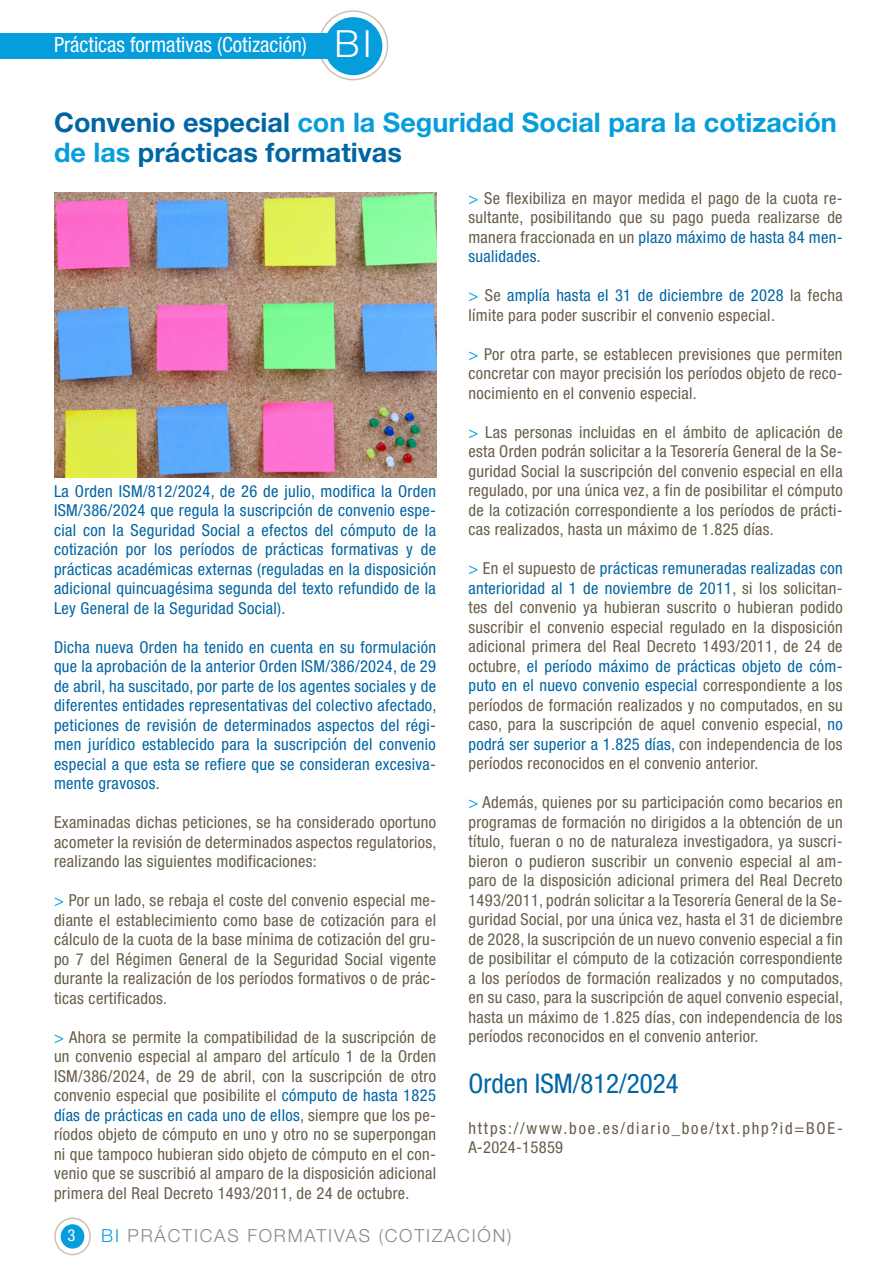
<style>
.page{position:relative;width:893px;height:1263px;background:#fff}
.page>*{position:absolute;margin:0;border:0;box-sizing:border-box;transform-origin:0 0}
.t1{font:300 37.5px "Helvetica Neue LT Std";color:#fff}
.t2{font:700 27px/30px "Helvetica Neue LT Std";color:#069ddc}
.t3{font:condensed 27px "Helvetica Neue LT Std";color:#0065a4}
.t4{font:condensed 21px "Helvetica Neue LT Std";color:#fff}
.t5{font:300 18px "Helvetica Neue LT Std";letter-spacing:.1em;color:#8e8885}
.t6{font:condensed 16.5px/19.5px "Helvetica Neue LT Std";letter-spacing:.02em;color:#685d49;text-align:justify}
.t7{font:condensed 16.5px/19.5px "Helvetica Neue LT Std";letter-spacing:.02em;color:#0065a4;text-align:justify}
.t8{font:condensed 16.5px/19.5px "Helvetica Neue LT Std";letter-spacing:.11em;color:#685d49}
.t9{font:condensed 16.5px "Helvetica Neue LT Std";color:#fff}
.s1{color:#0065a4}
.s2{color:#069ddc}
</style>
<div class="page">
<svg style="left:55px;top:1218px;width:35px;height:36px"></svg>
<div style="left:54px;top:1217px;width:37px;height:38px;border:2px solid #cbc2b7;border-radius:50%"></div>
<div style="left:61px;top:1225px;width:23px;height:23px;background:#069ddc;border-radius:50%"></div>
<div style="left:61px;top:1224px;width:23px;height:24px;border:2px solid #069ddc;border-radius:50%"></div>
<svg style="left:319px;top:11px;width:68px;height:69px"></svg>
<div style="left:318px;top:10px;width:70px;height:70px;border:2px solid #cbc2b7;border-radius:50%"></div>
<div style="left:325px;top:18px;width:57px;height:56px;background:#069ddc;border-radius:50%"></div>
<div style="left:324px;top:17px;width:58px;height:58px;border:2px solid #069ddc;border-radius:50%"></div>
<div style="left:0;top:33px;width:331px;height:26px;background:#069ddc"></div>
<img style="left:54px;top:192px;width:382px;height:285px">
<p class="t4" style="left:54px;top:32px;width:254px">Prácticas formativas (Cotización)</p>
<p class="t1" style="left:334px;top:21px;width:39px">BI</p>
<p class="t2" style="left:54px;top:107px;width:784px"><span class="s1">Convenio especial</span> con la Seguridad Social para la cotización de las <span class="s1">prácticas formativas</span></p>
<p class="t6" style="left:468px;top:188px;width:376px"><span class="s2">&gt;</span> Se flexibiliza en mayor medida el pago de la cuota re&shy;sultante, posibilitando que su pago pueda realizarse de manera fraccionada en un <span class="s1">plazo máximo de hasta 84 men&shy;sualidades.</span></p>
<p class="t6" style="left:468px;top:286px;width:376px"><span class="s2">&gt;</span> Se <span class="s1">amplía hasta el 31 de diciembre de 2028</span> la fecha límite para poder suscribir el convenio especial.</p>
<p class="t6" style="left:468px;top:344px;width:376px"><span class="s2">&gt;</span> Por otra parte, se establecen previsiones que permiten concretar con mayor precisión los períodos objeto de reco&shy;nocimiento en el convenio especial.</p>
<p class="t6" style="left:468px;top:422px;width:376px"><span class="s2">&gt;</span> Las personas incluidas en el ámbito de aplicación de esta Orden podrán solicitar a la Tesorería General de la Se&shy;guridad Social la suscripción del convenio especial en ella regulado, por una única vez, a fin de posibilitar el cómputo de la cotización correspondiente a los períodos de prácti&shy;cas realizados, hasta un máximo de 1.825 días.</p>
<p class="t6" style="left:468px;top:559px;width:376px"><span class="s2">&gt;</span> En el supuesto de <span class="s1">prácticas remuneradas realizadas con anterioridad al 1 de noviembre de 2011</span>, si los solicitan&shy;tes del convenio ya hubieran suscrito o hubieran podido suscribir el convenio especial regulado en la disposición adicional primera del Real Decreto 1493/2011, de 24 de octubre, <span class="s1">el período máximo de prácticas objeto de cóm&shy;puto en el nuevo convenio especial</span> correspondiente a los períodos de formación realizados y no computados, en su caso, para la suscripción de aquel convenio especial, <span class="s1">no podrá ser superior a 1.825 días,</span> con independencia de los períodos reconocidos en el convenio anterior.</p>
<p class="t6" style="left:468px;top:793px;width:376px"><span class="s2">&gt;</span> Además, quienes por su participación como becarios en programas de formación no dirigidos a la obtención de un título, fueran o no de naturaleza investigadora, ya suscri&shy;bieron o pudieron suscribir un convenio especial al am&shy;paro de la disposición adicional primera del Real Decreto 1493/2011, podrán solicitar a la Tesorería General de la Se&shy;guridad Social, por una única vez, hasta el 31 de diciembre de 2028, la suscripción de un nuevo convenio especial a fin de posibilitar el cómputo de la cotización correspondiente a los períodos de formación realizados y no computados, en su caso, para la suscripción de aquel convenio especial, hasta un máximo de 1.825 días, con independencia de los períodos reconocidos en el convenio anterior.</p>
<p class="t3" style="left:468px;top:1068px;width:212px">Orden ISM/812/2024</p>
<p class="t8" style="left:468px;top:1118px;width:376px">https://www.boe.es/diario_boe/txt.php?id=BOE-<br>A-2024-15859</p>
<p class="t7" style="left:54px;top:481px;width:383px">La Orden ISM/812/2024, de 26 de julio, modifica la Orden ISM/386/2024 que regula la suscripción de convenio espe&shy;cial con la Seguridad Social a efectos del cómputo de la cotización por los períodos de prácticas formativas y de prácticas académicas externas (reguladas en la disposición adicional quincuagésima segunda del texto refundido de la Ley General de la Seguridad Social).</p>
<p class="t7" style="left:54px;top:637px;width:384px">Dicha nueva Orden ha tenido en cuenta en su formulación que la aprobación de la anterior Orden ISM/386/2024, de 29 de abril, ha suscitado, por parte de los agentes sociales y de diferentes entidades representativas del colectivo afectado, peticiones de revisión de determinados aspectos del régi&shy;men jurídico establecido para la suscripción del convenio especial a que esta se refiere que se consideran excesiva&shy;mente gravosos.</p>
<p class="t6" style="left:54px;top:812px;width:384px">Examinadas dichas peticiones, se ha considerado oportuno acometer la revisión de determinados aspectos regulatorios, realizando las siguientes modificaciones:</p>
<p class="t6" style="left:54px;top:890px;width:384px"><span class="s2">&gt;</span> Por un lado, se rebaja el coste del convenio especial me&shy;diante el establecimiento como base de cotización para el cálculo de la cuota de la base mínima de cotización del gru&shy;po 7 del Régimen General de la Seguridad Social vigente durante la realización de los períodos formativos o de prác&shy;ticas certificados.</p>
<p class="t6" style="left:54px;top:1027px;width:383px"><span class="s2">&gt;</span> Ahora se permite la compatibilidad de la suscripción de un convenio especial al amparo del artículo 1 de la Orden ISM/386/2024, de 29 de abril, con la suscripción de otro convenio especial que posibilite el <span class="s1">cómputo de hasta 1825 días de prácticas en cada uno de ellos</span>, siempre que los pe&shy;ríodos objeto de cómputo en uno y otro no se superpongan ni que tampoco hubieran sido objeto de cómputo en el con&shy;venio que se suscribió al amparo de la disposición adicional primera del Real Decreto 1493/2011, de 24 de octubre.</p>
<p class="t9" style="left:67px;top:1226px;width:9px">3</p>
<p class="t5" style="left:101px;top:1225px;width:412px"><span class="s2">BI</span> PRÁCTICAS FORMATIVAS (COTIZACIÓN)</p>
</div>
